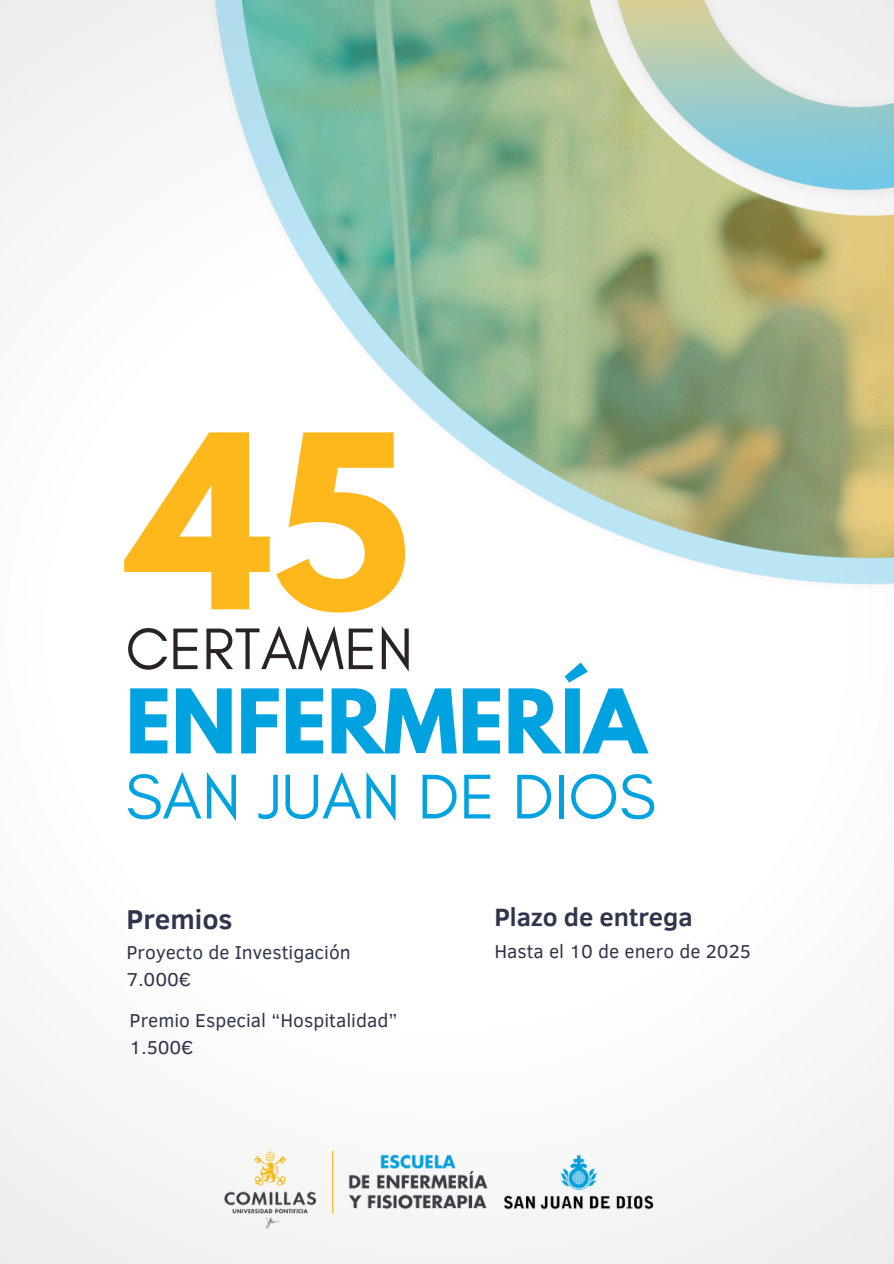
<style>
.page{position:relative;width:894px;height:1264px;background:#fff}
.page>*{position:absolute;margin:0;border:0;box-sizing:border-box;transform-origin:0 0}
.t1{font:700 214.5px "League Spartan";color:#ffb81c}
.t2{font:700 78.9px "League Spartan";color:#00a3e0}
.t3{font:64.35px "Glacial Indifference";color:#00a3e0}
.t4{font:59.55px "Glacial Indifference";color:#292324}
.t5{font:700 27.9px "Clear Sans";color:#30354b}
.t6{font:700 25.65px "Clear Sans";color:#30354b}
.t7{font:19.2px "Clear Sans";color:#30354b}
</style>
<div class="page">
<img style="left:224px;top:1150px;width:430px;height:79px">
<img style="left:214px;top:0;width:679px;height:584px">
<p class="t1" style="left:129px;top:416px;width:282px">45</p>
<p class="t4" style="left:125px;top:612px;width:289px">CERTAMEN</p>
<p class="t2" style="left:125px;top:682px;width:522px">ENFERMERÍA</p>
<h3 class="t3" style="left:125px;top:757px;width:532px">SAN JUAN DE DIOS</h3>
<h2 class="t5" style="left:126px;top:898px;width:107px">Premios</h2>
<p class="t7" style="left:126px;top:938px;width:226px">Proyecto de Investigación</p>
<p class="t7" style="left:126px;top:964px;width:66px">7.000€</p>
<h3 class="t7" style="left:130px;top:1006px;width:269px">Premio Especial “Hospitalidad”</h3>
<p class="t7" style="left:130px;top:1033px;width:65px">1.500€</p>
<p class="t6" style="left:494px;top:898px;width:200px">Plazo de entrega</p>
<p class="t7" style="left:494px;top:937px;width:258px">Hasta el 10 de enero de 2025</p>
</div>
